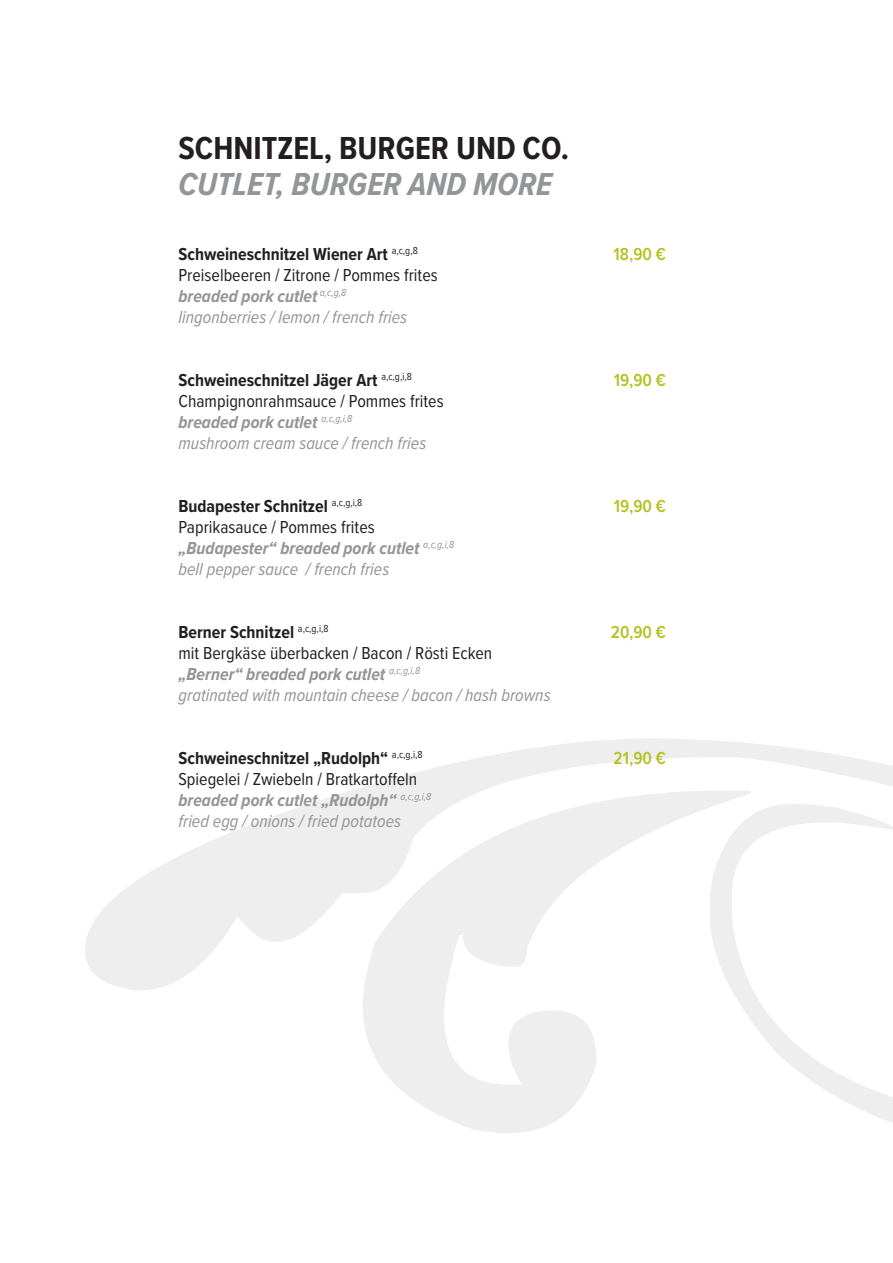
<style>
.page{position:relative;width:893px;height:1263px;background:#fff}
.page>*{position:absolute;margin:0;border:0;box-sizing:border-box;transform-origin:0 0}
.t1{font:700 33px "Proxima Nova Cond";color:#231f20}
.t2{font:italic 700 33px "Proxima Nova Cond";color:#939598}
.t3{font:18px/21px "Proxima Nova Cond";color:#231f20}
.t4{font:700 18px "Proxima Nova Cond";color:#231f20}
.t5{font:italic 18px/21px "Proxima Nova Cond";color:#939598}
.t6{font:italic 700 18px/21px "Proxima Nova Cond";color:#939598}
.t7{font:600 18px "Proxima Nova Cond";color:#b4c120}
.s1{font-weight:700;font-style:italic;color:#939598}
.s2{font-style:italic;color:#939598}
.s3{font-weight:400;font-style:normal;color:#231f20}
.s4{font-weight:400}
.s5{font-style:normal;color:#231f20}
.s6{font-weight:700}
</style>
<div class="page">
<svg style="left:85px;top:739px;width:808px;height:394px"></svg>
<h1 class="t1" style="left:179px;top:124px;width:392px">SCHNITZEL, BURGER UND CO.</h1>
<h1 class="t2" style="left:179px;top:160px;width:375px">CUTLET, BURGER AND MORE</h1>
<p class="t4" style="left:179px;top:240px;width:241px">Schweineschnitzel Wiener Art <sup>a,c,g,8</sup></p>
<p class="t7" style="left:614px;top:240px;width:54px">18,90 €</p>
<p class="t3" style="left:179px;top:263px;width:261px">Preiselbeeren / Zitrone / Pommes frites <span class="s1">breaded pork cutlet</span> <sup>a,c,g,8 </sup><span class="s2">lingonberries / lemon / french fries</span></p>
<p class="t4" style="left:179px;top:366px;width:235px">Schweineschnitzel Jäger Art <sup>a,c,g,i,8</sup></p>
<p class="t7" style="left:614px;top:366px;width:54px">19,90 €</p>
<p class="t3" style="left:179px;top:389px;width:267px">Champignonrahmsauce / Pommes frites <span class="s1">breaded pork cutlet</span> <sup>a,c,g,i,8<br></sup><span class="s2">mushroom cream sauce / french fries</span></p>
<p class="t4" style="left:179px;top:492px;width:185px">Budapester Schnitzel <sup>a,c,g,i,8</sup></p>
<p class="t7" style="left:614px;top:492px;width:54px">19,90 €</p>
<p class="t6" style="left:179px;top:516px;width:277px"><span class="s3">Paprikasauce / Pommes frites </span>„Budapester“ breaded pork cutlet <sup>a,c,g,i,8 </sup><span class="s4">bell pepper sauce / french fries</span></p>
<p class="t4" style="left:179px;top:618px;width:152px">Berner Schnitzel <sup>a,c,g,i,8</sup></p>
<p class="t7" style="left:611px;top:618px;width:57px">20,90 €</p>
<p class="t5" style="left:179px;top:641px;width:374px"><span class="s5">mit Bergkäse überbacken / Bacon / Rösti Ecken </span><span class="s6">„Berner“ breaded pork cutlet</span> <sup>a,c,g,i,8<br></sup>gratinated with mountain cheese / bacon / hash browns</p>
<p class="t4" style="left:179px;top:744px;width:246px">Schweineschnitzel „Rudolph“ <sup>a,c,g,i,8</sup></p>
<p class="t7" style="left:614px;top:744px;width:54px">21,90 €</p>
<p class="t3" style="left:179px;top:767px;width:254px">Spiegelei / Zwiebeln / Bratkartoffeln <span class="s1">breaded pork cutlet „Rudolph“</span> <sup>a,c,g,i,8 </sup><span class="s2">fried egg / onions / fried potatoes</span></p>
</div>
